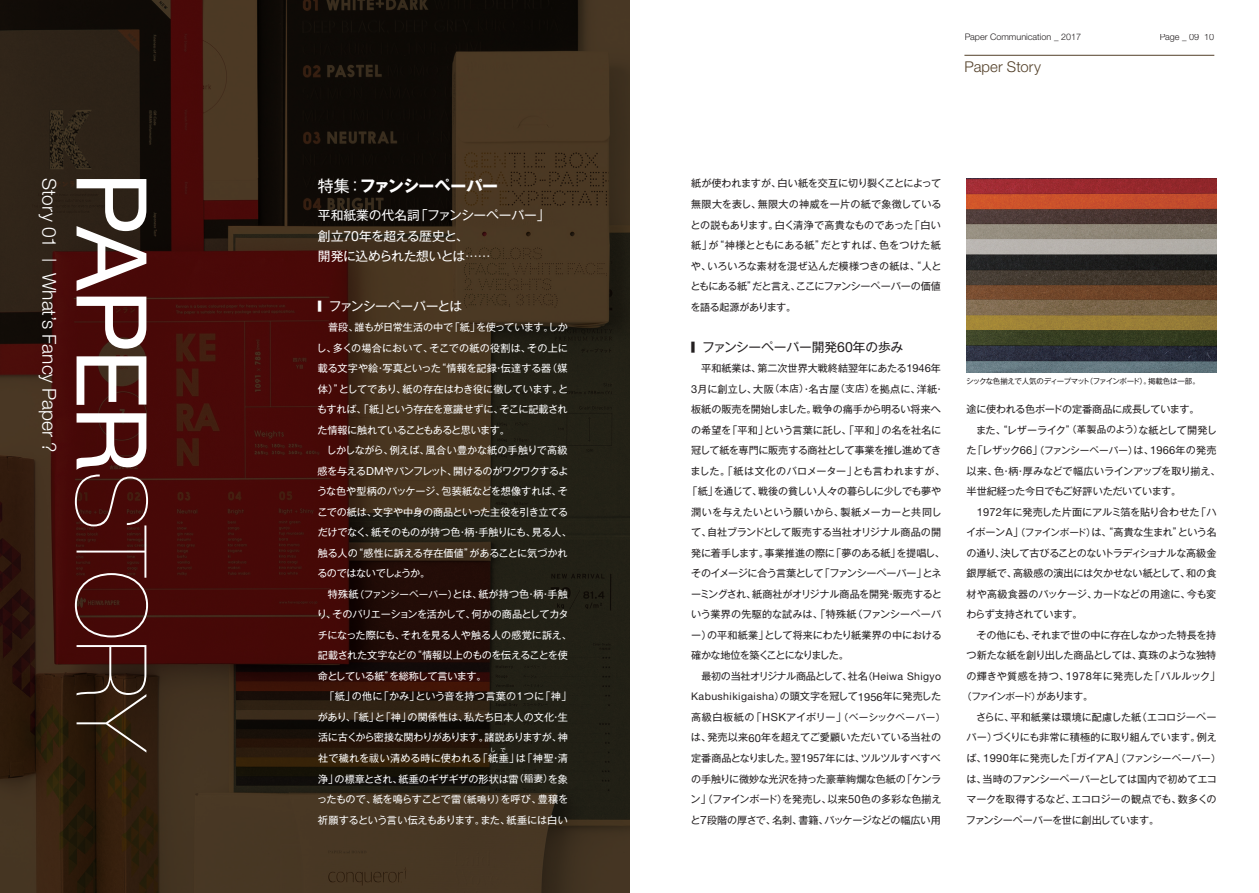
<style>
.page{position:relative;width:1259px;height:893px;background:#fff}
.page>*{position:absolute;margin:0;border:0;box-sizing:border-box;transform-origin:0 0}
.t1{font:97.8px "Helvetica Neue";color:#fff}
.t2{font:300 19.2px "Helvetica Neue";color:#fff}
.t3{font:700 15.9px "Gothic MB101 Pro";letter-spacing:-.015em;color:#fff}
.t4{font:300 14.85px "Helvetica Neue";letter-spacing:.01em;color:#534029}
.t5{font:12.75px/20.5px "Gothic MB101 Pro";letter-spacing:-.015em;color:#fff}
.t6{font:12.75px "Gothic MB101 Pro";letter-spacing:-.01em;color:#231f20;scale:.3 1}
.t7{font:12.75px "Gothic MB101 Pro";letter-spacing:-.045em;color:#fff;scale:.3 1}
.t8{font:10.5px "Helvetica Neue";letter-spacing:.04em;color:#231f20}
.t9{font:10.05px/20.5px "Gothic MB101 Pro";letter-spacing:-.02em;color:#231f20}
.t10{font:10.05px/20.5px "Gothic MB101 Pro";letter-spacing:-.02em;color:#fff}
.t11{font:10.05px "Gothic MB101 Pro";color:#231f20}
.t12{font:10.05px "Gothic MB101 Pro";letter-spacing:-.045em;color:#231f20}
.t13{font:10.05px "Gothic MB101 Pro";letter-spacing:-.055em;color:#231f20}
.t14{font:10.05px "Gothic MB101 Pro";letter-spacing:-.04em;color:#231f20}
.t15{font:10.05px "Gothic MB101 Pro";letter-spacing:.025em;color:#231f20}
.t16{font:10.05px "Gothic MB101 Pro";letter-spacing:-.05em;color:#231f20}
.t17{font:10.05px "Gothic MB101 Pro";letter-spacing:.02em;color:#231f20}
.t18{font:10.05px "Gothic MB101 Pro";letter-spacing:.015em;color:#231f20}
.t19{font:10.05px "Gothic MB101 Pro";letter-spacing:.005em;color:#231f20}
.t20{font:10.05px "Gothic MB101 Pro";letter-spacing:-.07em;color:#231f20}
.t21{font:9.6px "Gothic MB101 Pro";letter-spacing:-.12em;color:#231f20}
.t22{font:300 9px "Helvetica Neue";color:#231f20}
.t23{font:7.5px "Gothic MB101 Pro";letter-spacing:-.045em;color:#231f20}
.t24{font:5.25px "Gothic MB101 Pro";color:#fff}
.s1{font-weight:200}
.s2{font-weight:400}
.s3{font-family:"Helvetica Neue";font-size:14.1px}
.s4{font-family:"Helvetica Neue";font-size:11.1px}
.s5{font-size:9.6px}
.s6{font-family:"Helvetica Neue";font-size:10.5px}
.s7{font-family:"Gothic MB101 Pro";font-size:9.6px}
.s8{font-family:"Gothic MB101 Pro";font-size:10.05px}
.s9{font-size:11.1px}
.s10{font-size:10.05px}
</style>
<div class="page">
<svg style="left:1px;top:1px;width:628px;height:891px;background:#341d12"></svg>
<img style="left:966px;top:179px;width:250px;height:194px">
<hr style="left:964px;top:55px;width:250px;height:1px;background:#534029">
<hr style="left:0;top:0;width:1259px;height:1px;background:#ed028c">
<hr style="left:0;top:892px;width:1259px;height:1px;background:#ed028c">
<hr style="left:0;top:0;width:1px;height:893px;background:#ed028c">
<hr style="left:1258px;top:0;width:1px;height:893px;background:#ed028c">
<h2 class="t2" style="left:61px;top:178px;width:276px;rotate:90deg">Story 01 | What’s Fancy Paper ?</h2>
<h1 class="t1" style="left:170px;top:171px;width:585px;rotate:90deg">PAPER<span class="s1">STORY</span></h1>
<h3 class="t3" style="left:318px;top:173px;width:182px"><span class="s2">特集：</span>ファンシーペーパー</h3>
<p class="t5" style="left:318px;top:203px;width:233px">平和紙業の代名詞「ファンシーペーパー」創立<span class="s3">70</span>年を超える歴史と、<br>開発に込められた想いとは……</p>
<p class="t7" style="left:318px;top:295px;width:482px">■ ファンシーペーパーとは</p>
<p class="t10" style="left:317px;top:316px;width:253px;text-align:justify;text-indent:11px">普段、誰もが日常生活の中で「紙」を使っています。しかし、多くの場合において、そこでの紙の役割は、その上に載る文字や絵・写真といった“情報を記録・伝達する器（媒体）”としてであり、紙の存在はわき役に徹しています。ともすれば、「紙」という存在を意識せずに、そこに記載された情報に触れていることもあると思います。</p>
<p class="t10" style="left:317px;top:439px;width:256px;text-indent:9px">しかしながら、例えば、風合い豊かな紙の手触りで高級感を与える<span class="s4">DM</span>やパンフレット、開けるのがワクワクするような色や型柄のパッケージ、包装紙などを想像すれば、そこでの紙は、文字や中身の商品といった主役を引き立てるだけでなく、紙そのものが持つ色・柄・手触りにも、見る人、触る人の“感性に訴える存在価値”があることに気づかれるのではないでしょうか。</p>
<p class="t10" style="left:317px;top:582px;width:256px;text-indent:11px">特殊紙<span class="s5">（ファンシーペーパー）</span>とは、紙が持つ色・柄・手触り、そのバリエーションを活かして、何かの商品としてカタチになった際にも、それを見る人や触る人の感覚に訴え、記載された文字などの“情報以上のものを伝えることを使命としている紙”を総称して言います。</p>
<p class="t10" style="left:317px;top:685px;width:256px;text-indent:7px">「紙」の他に「かみ」という音を持つ言葉の１つに「神」があり、「紙」と「神」の関係性は、私たち日本人の文化・生活に古くから密接な関わりがあります。諸説ありますが、神社で穢れを祓い清める時に使われる「紙垂」は「神聖・清浄」の標章とされ、紙垂のギザギザの形状は雷<span class="s5">（稲妻）</span>を象ったもので、紙を鳴らすことで雷<span class="s5">（紙鳴り）</span>を呼び、豊穣を祈願するという言い伝えもあります。また、紙垂には白い</p>
<p class="t24" style="left:490px;top:746px;width:17px">し で</p>
<p class="t22" style="left:964px;top:32px;width:118px">Paper Communication _ 2017</p>
<p class="t22" style="left:1159px;top:32px;width:56px">Page _ 09 10</p>
<h3 class="t4" style="left:964px;top:58px;width:78px">Paper Story</h3>
<p class="t9" style="left:690px;top:172px;width:253px;text-align:justify">紙が使われますが、白い紙を交互に切り裂くことによって無限大を表し、無限大の神威を一片の紙で象徴しているとの説もあります。白く清浄で高貴なものであった「白い紙」が“神様とともにある紙”だとすれば、色をつけた紙や、いろいろな素材を混ぜ込んだ模様つきの紙は、“人とともにある紙”だと言え、ここにファンシーペーパーの価値を語る起源があります。</p>
<p class="t6" style="left:691px;top:336px;width:709px">■ ファンシーペーパー開発<span class="s3">60</span>年の歩み</p>
<p class="t11" style="left:701px;top:360px;width:241px">平和紙業は、第二次世界大戦終結翌年にあたる<span class="s4">1946</span>年</p>
<p class="t15" style="left:691px;top:380px;width:255px"><span class="s4">3</span>月に創立し、大阪<span class="s5">（本店）</span>・名古屋<span class="s5">（支店）</span>を拠点に、洋紙・</p>
<p class="t9" style="left:691px;top:398px;width:251px">板紙の販売を開始しました。戦争の痛手から明るい将来へ</p>
<p class="t9" style="left:691px;top:418px;width:252px">の希望を「平和」という言葉に託し、「平和」の名を社名に</p>
<p class="t12" style="left:691px;top:442px;width:252px">冠して紙を専門に販売する商社として事業を推し進めてき</p>
<p class="t11" style="left:690px;top:463px;width:256px">ました。「紙は文化のバロメーター」とも言われますが、</p>
<p class="t12" style="left:687px;top:483px;width:255px">「紙」を通じて、戦後の貧しい人々の暮らしに少しでも夢や</p>
<p class="t19" style="left:691px;top:504px;width:252px">潤いを与えたいという願いから、製紙メーカーと共同し</p>
<p class="t9" style="left:691px;top:521px;width:251px">て、自社ブランドとして販売する当社オリジナル商品の開</p>
<p class="t9" style="left:691px;top:541px;width:255px">発に着手します。事業推進の際に「夢のある紙」を提唱し、</p>
<p class="t13" style="left:691px;top:565px;width:252px">そのイメージに合う言葉として「ファンシーペーパー」とネ</p>
<p class="t9" style="left:691px;top:582px;width:252px">ーミングされ、紙商社がオリジナル商品を開発・販売すると</p>
<p class="t18" style="left:691px;top:606px;width:251px">いう業界の先駆的な試みは、「特殊紙（ファンシーペーパ</p>
<p class="t9" style="left:691px;top:623px;width:252px">ー）の平和紙業」として将来にわたり紙業界の中における</p>
<p class="t20" style="left:691px;top:647px;width:159px">確かな地位を築くことになりました。</p>
<p class="t14" style="left:701px;top:668px;width:241px">最初の当社オリジナル商品として、社名<span class="s5">（</span><span class="s6">Heiwa Shigyo</span></p>
<p class="t8" style="left:691px;top:690px;width:251px">Kabushikigaisha<span class="s7">）</span><span class="s8">の頭文字を冠して</span><span class="s9">1956</span><span class="s8">年に発売した</span></p>
<p class="t9" style="left:690px;top:705px;width:256px">高級白板紙の「<span class="s4">HSK</span>アイボリー」<span class="s5">（ベーシックペーパー）</span>は、発売以来<span class="s4">60</span>年を超えてご愛顧いただいている当社の定番商品となりました。翌<span class="s4">1957</span>年には、ツルツルすべすべの手触りに微妙な光沢を持った豪華絢爛な色紙の「ケンラン」（ファインボード）を発売し、以来<span class="s4">50</span>色の多彩な色揃えと７段階の厚さで、名刺、書籍、パッケージなどの幅広い用</p>
<p class="t23" style="left:966px;top:374px;width:235px">シックな色揃えで人気のディープマット（ファインボード）。掲載色は一部。</p>
<p class="t9" style="left:966px;top:398px;width:234px">途に使われる色ボードの定番商品に成長しています。</p>
<p class="t9" style="left:976px;top:418px;width:242px">また、“レザーライク”<span class="s5">（革製品のよう）</span>な紙として開発し</p>
<p class="t11" style="left:966px;top:442px;width:251px">た「レザック<span class="s4">66</span>」<span class="s5">（ファンシーペーパー）</span>は、<span class="s4">1966</span>年の発売</p>
<p class="t9" style="left:966px;top:459px;width:255px">以来、色・柄・厚みなどで幅広いラインアップを取り揃え、</p>
<p class="t9" style="left:966px;top:480px;width:216px">半世紀経った今日でもご好評いただいています。</p>
<p class="t9" style="left:976px;top:500px;width:241px"><span class="s4">1972</span>年に発売した片面にアルミ箔を貼り合わせた「ハ</p>
<p class="t12" style="left:966px;top:524px;width:251px">イボーンＡ」<span class="s5">（ファインボード）</span>は、“高貴な生まれ”という名</p>
<p class="t16" style="left:966px;top:545px;width:251px">の通り、決して古びることのないトラディショナルな高級金</p>
<p class="t9" style="left:966px;top:562px;width:251px">銀厚紙で、高級感の演出には欠かせない紙として、和の食</p>
<p class="t9" style="left:966px;top:582px;width:251px">材や高級食器のパッケージ、カードなどの用途に、今も変</p>
<p class="t13" style="left:966px;top:606px;width:118px">わらず支持されています。</p>
<p class="t9" style="left:976px;top:623px;width:241px">その他にも、それまで世の中に存在しなかった特長を持</p>
<p class="t9" style="left:966px;top:644px;width:251px">つ新たな紙を創り出した商品としては、真珠のような独特</p>
<p class="t17" style="left:966px;top:668px;width:255px">の輝きや質感を持つ、<span class="s4">1978</span>年に発売した「パルルック」</p>
<p class="t21" style="left:962px;top:689px;width:132px">（ファインボード）<span class="s10">があります。</span></p>
<p class="t9" style="left:966px;top:705px;width:256px;text-indent:10px">さらに、平和紙業は環境に配慮した紙（エコロジーペーパー）づくりにも非常に積極的に取り組んでいます。例えば、<span class="s4">1990</span>年に発売した「ガイア<span class="s4">A</span>」<span class="s5">（ファンシーペーパー）</span>は、当時のファンシーペーパーとしては国内で初めてエコマークを取得するなど、エコロジーの観点でも、数多くのファンシーペーパーを世に創出しています。</p>
</div>
